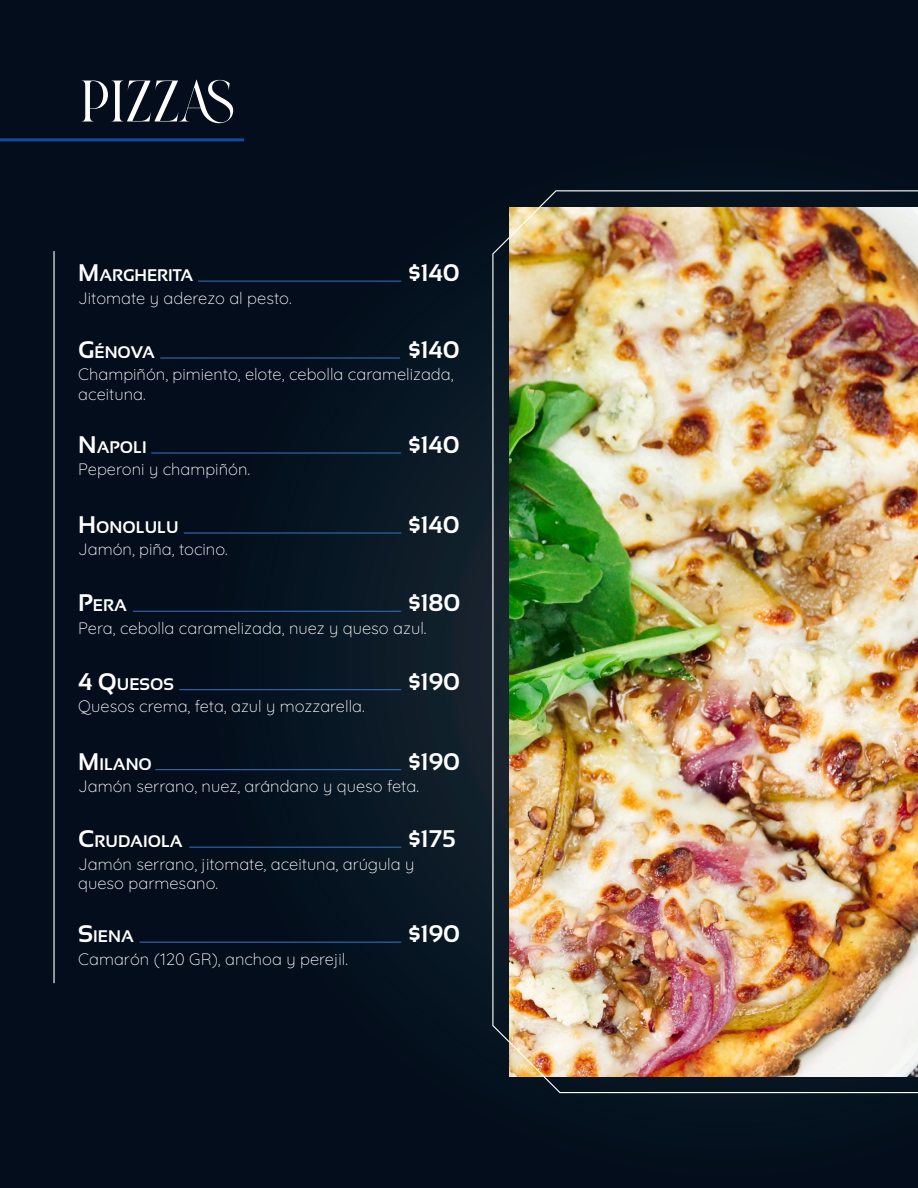
<style>
.page{position:relative;width:918px;height:1188px;background:#fff}
.page>*{position:absolute;margin:0;border:0;box-sizing:border-box;transform-origin:0 0}
.t1{font:58.5px "Brand";letter-spacing:-.005em;color:#fff}
.t2{font:700 24px "Sansation";color:#fff}
.t3{font:700 16.8px "Sansation";color:#fff}
.t4{font:300 16.5px/19.8px "Quicksand";color:#fff}
.s1{font-size:24px}
</style>
<div class="page">
<div style="left:0;top:0;width:918px;height:1188px;background:linear-gradient(to bottom,#040f1d,#06111f)"></div>
<hr style="left:198px;top:281px;width:203px;height:1px;background:#3169b3">
<hr style="left:160px;top:357px;width:240px;height:2px;background:#3169b3">
<hr style="left:151px;top:452px;width:250px;height:2px;background:#3169b3">
<hr style="left:184px;top:532px;width:217px;height:2px;background:#3169b3">
<hr style="left:133px;top:611px;width:268px;height:1px;background:#3169b3">
<hr style="left:179px;top:689px;width:222px;height:1px;background:#3169b3">
<hr style="left:155px;top:769px;width:246px;height:1px;background:#3169b3">
<hr style="left:189px;top:847px;width:212px;height:1px;background:#3169b3">
<hr style="left:140px;top:942px;width:261px;height:1px;background:#3169b3">
<hr style="left:53px;top:251px;width:2px;height:732px;background:#fff">
<hr style="left:0;top:138px;width:244px;height:3px;background:#124a9f">
<img style="left:492px;top:190px;width:426px;height:904px">
<h1 class="t1" style="left:79px;top:74px;width:156px">PIZZAS</h1>
<p class="t3" style="left:78px;top:266px;width:116px"><span class="s1">M</span>ARGHERITA</p>
<h2 class="t2" style="left:408px;top:259px;width:53px">$140</h2>
<p class="t4" style="left:78px;top:286px;width:215px">Jitomate y aderezo al pesto.</p>
<p class="t3" style="left:78px;top:343px;width:78px"><span class="s1">G</span>ÉNOVA</p>
<h2 class="t2" style="left:408px;top:336px;width:53px">$140</h2>
<p class="t4" style="left:78px;top:363px;width:377px">Champiñón, pimiento, elote, cebolla caramelizada, aceituna.</p>
<p class="t3" style="left:78px;top:438px;width:70px"><span class="s1">N</span>APOLI</p>
<h2 class="t2" style="left:408px;top:431px;width:53px">$140</h2>
<p class="t4" style="left:78px;top:458px;width:173px">Peperoni y champiñón.</p>
<p class="t3" style="left:78px;top:518px;width:102px"><span class="s1">H</span>ONOLULU</p>
<h2 class="t2" style="left:408px;top:511px;width:53px">$140</h2>
<p class="t4" style="left:78px;top:538px;width:151px">Jamón, piña, tocino.</p>
<p class="t3" style="left:78px;top:596px;width:50px"><span class="s1">P</span>ERA</p>
<h2 class="t2" style="left:408px;top:590px;width:54px">$180</h2>
<p class="t4" style="left:78px;top:616px;width:350px">Pera, cebolla caramelizada, nuez y queso azul.</p>
<p class="t3" style="left:78px;top:674px;width:97px"><span class="s1">4 Q</span>UESOS</p>
<h2 class="t2" style="left:408px;top:668px;width:53px">$190</h2>
<p class="t4" style="left:78px;top:695px;width:288px">Quesos crema, feta, azul y mozzarella.</p>
<p class="t3" style="left:78px;top:754px;width:75px"><span class="s1">M</span>ILANO</p>
<h2 class="t2" style="left:408px;top:748px;width:53px">$190</h2>
<p class="t4" style="left:78px;top:775px;width:342px">Jamón serrano, nuez, arándano y queso feta.</p>
<p class="t3" style="left:78px;top:832px;width:106px"><span class="s1">C</span>RUDAIOLA</p>
<h2 class="t2" style="left:408px;top:825px;width:49px">$175</h2>
<p class="t4" style="left:78px;top:852px;width:338px">Jamón serrano, jitomate, aceituna, arúgula y queso parmesano.</p>
<p class="t3" style="left:78px;top:927px;width:57px"><span class="s1">S</span>IENA</p>
<h2 class="t2" style="left:408px;top:920px;width:53px">$190</h2>
<p class="t4" style="left:78px;top:947px;width:271px">Camarón (120 GR), anchoa y perejil.</p>
</div>
